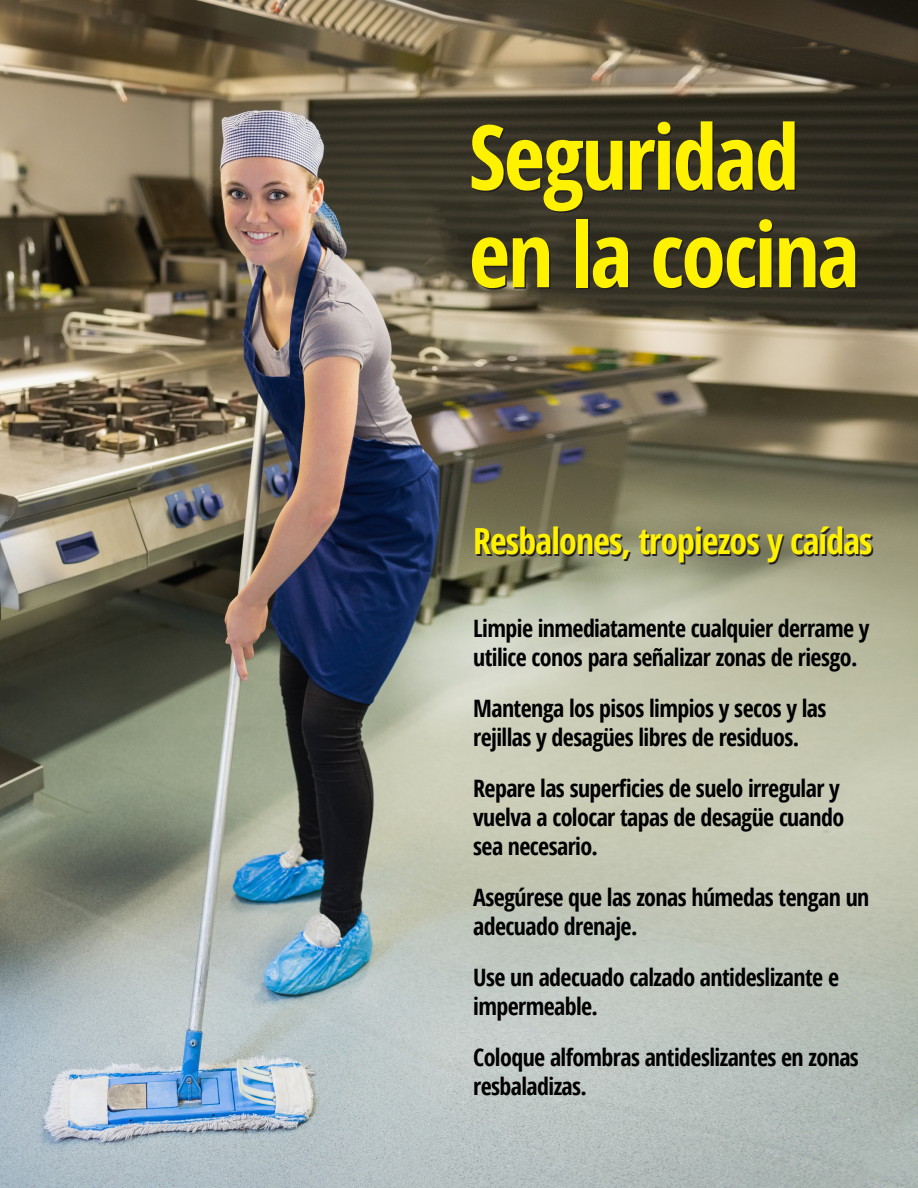
<style>
.page{position:relative;width:918px;height:1188px;background:#fff}
.page>*{position:absolute;margin:0;border:0;box-sizing:border-box;transform-origin:0 0}
.t1{font:700 condensed 90px/97.5px "Open Sans";letter-spacing:-.025em;color:#fff200}
.t2{font:700 condensed 36px "Open Sans";letter-spacing:-.025em;color:#fff200}
.t3{font:700 condensed 24px/28.8px "Open Sans";letter-spacing:-.025em;color:#000}
</style>
<div class="page">
<img style="left:0;top:0;width:917px;height:1188px">
<h1 class="t1" style="left:469px;top:106px;width:392px">Seguridad en la cocina</h1>
<h2 class="t2" style="left:473px;top:516px;width:401px">Resbalones, tropiezos y caídas</h2>
<p class="t3" style="left:473px;top:613px;width:398px">Limpie inmediatamente cualquier derrame y utilice conos para señalizar zonas de riesgo.</p>
<p class="t3" style="left:473px;top:693px;width:355px">Mantenga los pisos limpios y secos y las rejillas y desagües libres de residuos.</p>
<p class="t3" style="left:473px;top:774px;width:373px">Repare las superficies de suelo irregular y vuelva a colocar tapas de desagüe cuando sea necesario.</p>
<p class="t3" style="left:473px;top:882px;width:398px">Asegúrese que las zonas húmedas tengan un adecuado drenaje.</p>
<p class="t3" style="left:473px;top:963px;width:367px">Use un adecuado calzado antideslizante e impermeable.</p>
<p class="t3" style="left:473px;top:1043px;width:387px">Coloque alfombras antideslizantes en zonas resbaladizas.</p>
</div>
